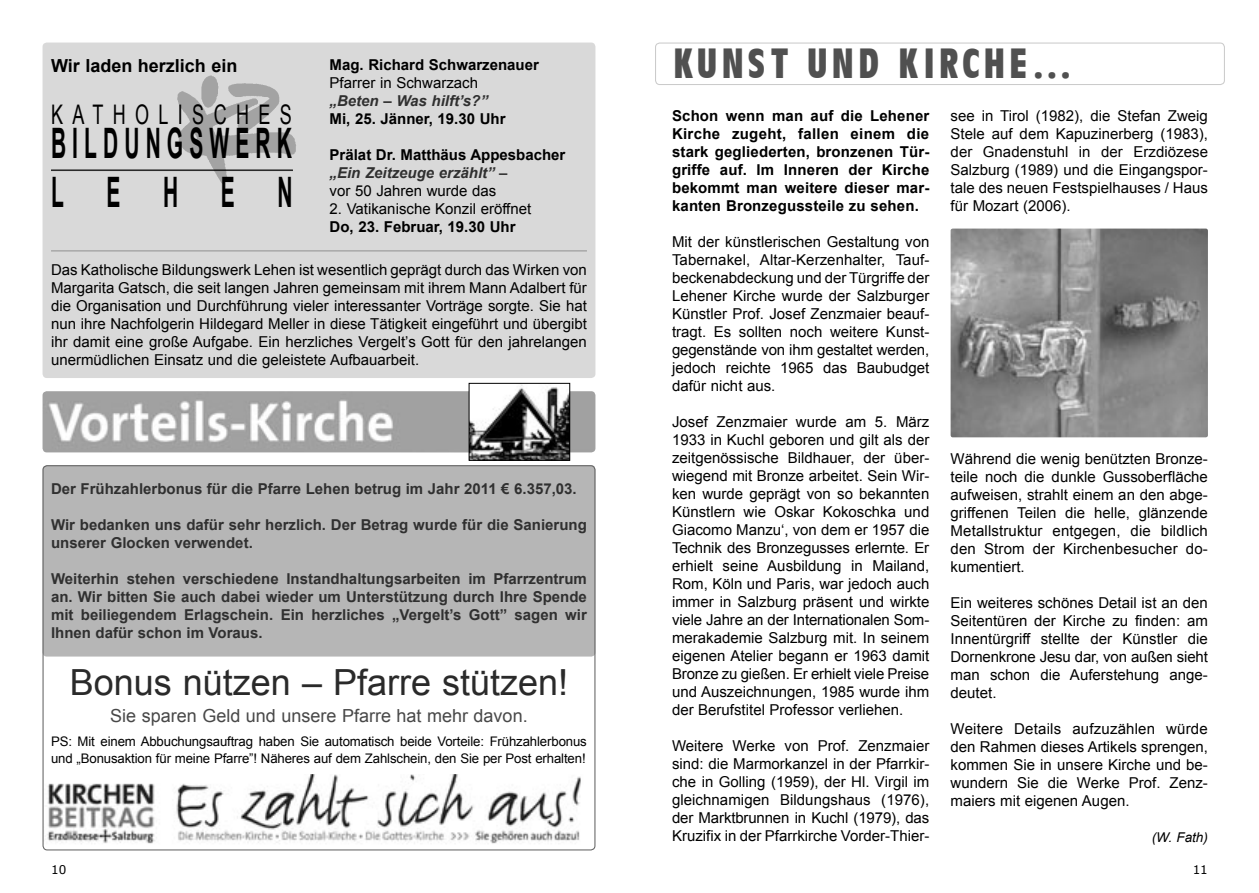
<style>
.page{position:relative;width:1259px;height:893px;background:#fff}
.page>*{position:absolute;margin:0;border:0;box-sizing:border-box;transform-origin:0 0}
.t1{font:700 42px/49.3px "Arial";letter-spacing:.29em;color:#000;scale:.5 1}
.t2{font:700 condensed 42px "Antilope";letter-spacing:.1em;color:#505050}
.t3{font:36px "Arial";color:#2a2a2a}
.t4{font:27px "Arial";letter-spacing:.52em;color:#000;scale:.67 1}
.t5{font:18px "Arial";color:#484848}
.t6{font:700 18px "Arial";color:#000}
.t7{font:15px/18px "Arial";color:#000;text-align:justify}
.t8{font:700 15px/18px "Arial";color:#303030}
.t9{font:700 15px/18px "Arial";color:#000}
.t10{font:italic 700 15px "Arial";color:#303030}
.t11{font:italic 13.5px "Arial";color:#000}
.t12{font:13.2px/16.5px "Arial";letter-spacing:-.01em;color:#000}
.t13{font:12px "Verdana";color:#000}
.s1{font-style:italic;color:#303030}
.s2{font-weight:400}
</style>
<div class="page">
<img style="left:43px;top:391px;width:552px;height:61px">
<svg style="left:42px;top:465px;width:554px;height:385px"></svg>
<img style="left:471px;top:385px;width:97px;height:73px">
<div style="left:469px;top:383px;width:101px;height:77px;border:1px solid #000"></div>
<div style="left:43px;top:43px;width:552px;height:335px;background:#d9d9d9"></div>
<img style="left:156px;top:70px;width:155px;height:121px">
<hr style="left:51px;top:170px;width:242px;height:1px;background:#000">
<hr style="left:51px;top:250px;width:536px;height:1px;background:#939393">
<svg style="left:655px;top:42px;width:570px;height:43px"></svg>
<img style="left:950px;top:229px;width:258px;height:208px">
<p class="t6" style="left:51px;top:54px;width:188px">Wir laden herzlich ein</p>
<h3 class="t4" style="left:51px;top:97px;width:361px">KATHOLISCHES</h3>
<h1 class="t1" style="left:51px;top:120px;width:485px">BILDUNGSWERK<br>LEHEN</h1>
<p class="t9" style="left:330px;top:56px;width:211px">Mag. Richard Schwarzenauer</p>
<p class="t7" style="left:330px;top:74px;width:150px">Pfarrer in Schwarzach</p>
<p class="t10" style="left:330px;top:91px;width:160px">„Beten – Was hilft’s?”</p>
<p class="t9" style="left:330px;top:110px;width:177px">Mi, 25. Jänner, 19.30 Uhr</p>
<p class="t9" style="left:330px;top:146px;width:237px">Prälat Dr. Matthäus Appesbacher <span class="s1">„Ein Zeitzeuge erzählt”</span> <span class="s2">–<br>vor 50 Jahren wurde das</span></p>
<p class="t7" style="left:330px;top:200px;width:203px">2. Vatikanische Konzil eröffnet</p>
<p class="t9" style="left:330px;top:218px;width:187px">Do, 23. Februar, 19.30 Uhr</p>
<p class="t7" style="left:51px;top:260px;width:537px">Das Katholische Bildungswerk Lehen ist wesentlich geprägt durch das Wirken von Margarita Gatsch, die seit langen Jahren gemeinsam mit ihrem Mann Adalbert für die Organisation und Durchführung vieler interessanter Vorträge sorgte. Sie hat nun ihre Nachfolgerin Hildegard Meller in diese Tätigkeit eingeführt und übergibt ihr damit eine große Aufgabe. Ein herzliches Vergelt’s Gott für den jahrelangen unermüdlichen Einsatz und die geleistete Aufbauarbeit.</p>
<p class="t8" style="left:51px;top:480px;width:527px">Der Frühzahlerbonus für die Pfarre Lehen betrug im Jahr 2011 € 6.357,03.</p>
<p class="t8" style="left:51px;top:516px;width:537px">Wir bedanken uns dafür sehr herzlich. Der Betrag wurde für die Sanierung unserer Glocken verwendet.</p>
<p class="t8" style="left:51px;top:570px;width:537px;text-align:justify">Weiterhin stehen verschiedene Instandhaltungsarbeiten im Pfarrzentrum an. Wir bitten Sie auch dabei wieder um Unterstützung durch Ihre Spende mit beiliegendem Erlagschein. Ein herzliches „Vergelt’s Gott” sagen wir Ihnen dafür schon im Voraus.</p>
<h2 class="t3" style="left:70px;top:659px;width:500px">Bonus nützen – Pfarre stützen!</h2>
<p class="t5" style="left:110px;top:704px;width:419px">Sie sparen Geld und unsere Pfarre hat mehr davon.</p>
<p class="t12" style="left:51px;top:734px;width:537px">PS: Mit einem Abbuchungsauftrag haben Sie automatisch beide Vorteile: Frühzahlerbonus und „Bonusaktion für meine Pfarre”! Näheres auf dem Zahlschein, den Sie per Post erhalten!</p>
<h1 class="t2" style="left:673px;top:40px;width:401px">KUNST UND KIRCHE…</h1>
<p class="t9" style="left:672px;top:107px;width:259px;text-align:justify">Schon wenn man auf die Lehener Kirche zugeht, fallen einem die stark gegliederten, bronzenen Tür&shy;griffe auf. Im Inneren der Kirche bekommt man weitere dieser mar&shy;kanten Bronzegussteile zu sehen.</p>
<p class="t7" style="left:672px;top:233px;width:259px">Mit der künstlerischen Gestaltung von Tabernakel, Altar-Kerzenhalter, Tauf&shy;beckenabdeckung und der Türgriffe der Lehener Kirche wurde der Salzburger Künstler Prof. Josef Zenzmaier beauf&shy;tragt. Es sollten noch weitere Kunst&shy;gegenstände von ihm gestaltet werden, jedoch reichte 1965 das Baubudget dafür nicht aus.</p>
<p class="t7" style="left:672px;top:413px;width:259px">Josef Zenzmaier wurde am 5. März 1933 in Kuchl geboren und gilt als der zeitgenössische Bildhauer, der über&shy;wiegend mit Bronze arbeitet. Sein Wir&shy;ken wurde geprägt von so bekannten Künstlern wie Oskar Kokoschka und Giacomo Manzu‘, von dem er 1957 die Technik des Bronzegusses erlernte. Er erhielt seine Ausbildung in Mailand, Rom, Köln und Paris, war jedoch auch immer in Salzburg präsent und wirkte viele Jahre an der Internationalen Som&shy;merakademie Salzburg mit. In seinem eigenen Atelier begann er 1963 damit Bronze zu gießen. Er erhielt viele Preise und Auszeichnungen, 1985 wurde ihm der Berufstitel Professor verliehen.</p>
<p class="t7" style="left:672px;top:737px;width:259px">Weitere Werke von Prof. Zenzmaier sind: die Marmorkanzel in der Pfarrkir&shy;che in Golling (1959), der Hl. Virgil im gleichnamigen Bildungshaus (1976), der Marktbrunnen in Kuchl (1979), das Kruzifix in der Pfarrkirche Vorder-Thier-</p>
<p class="t7" style="left:950px;top:107px;width:259px">see in Tirol (1982), die Stefan Zweig Stele auf dem Kapuzinerberg (1983), der Gnadenstuhl in der Erzdiözese Salzburg (1989) und die Eingangspor&shy;tale des neuen Festspielhauses / Haus für Mozart (2006).</p>
<p class="t7" style="left:950px;top:450px;width:259px">Während die wenig benützten Bronze&shy;teile noch die dunkle Gussoberfläche aufweisen, strahlt einem an den abge&shy;griffenen Teilen die helle, glänzende Metallstruktur entgegen, die bildlich den Strom der Kirchenbesucher do&shy;kumentiert.</p>
<p class="t7" style="left:950px;top:594px;width:259px">Ein weiteres schönes Detail ist an den Seitentüren der Kirche zu finden: am Innentürgriff stellte der Künstler die Dornenkrone Jesu dar, von außen sieht man schon die Auferstehung ange&shy;deutet.</p>
<p class="t7" style="left:950px;top:720px;width:259px">Weitere Details aufzuzählen würde den Rahmen dieses Artikels sprengen, kommen Sie in unsere Kirche und be&shy;wundern Sie die Werke Prof. Zenz&shy;maiers mit eigenen Augen.</p>
<p class="t11" style="left:1151px;top:828px;width:58px">(W. Fath)</p>
<p class="t13" style="left:51px;top:862px;width:17px">10</p>
<p class="t13" style="left:1192px;top:862px;width:17px">11</p>
</div>
